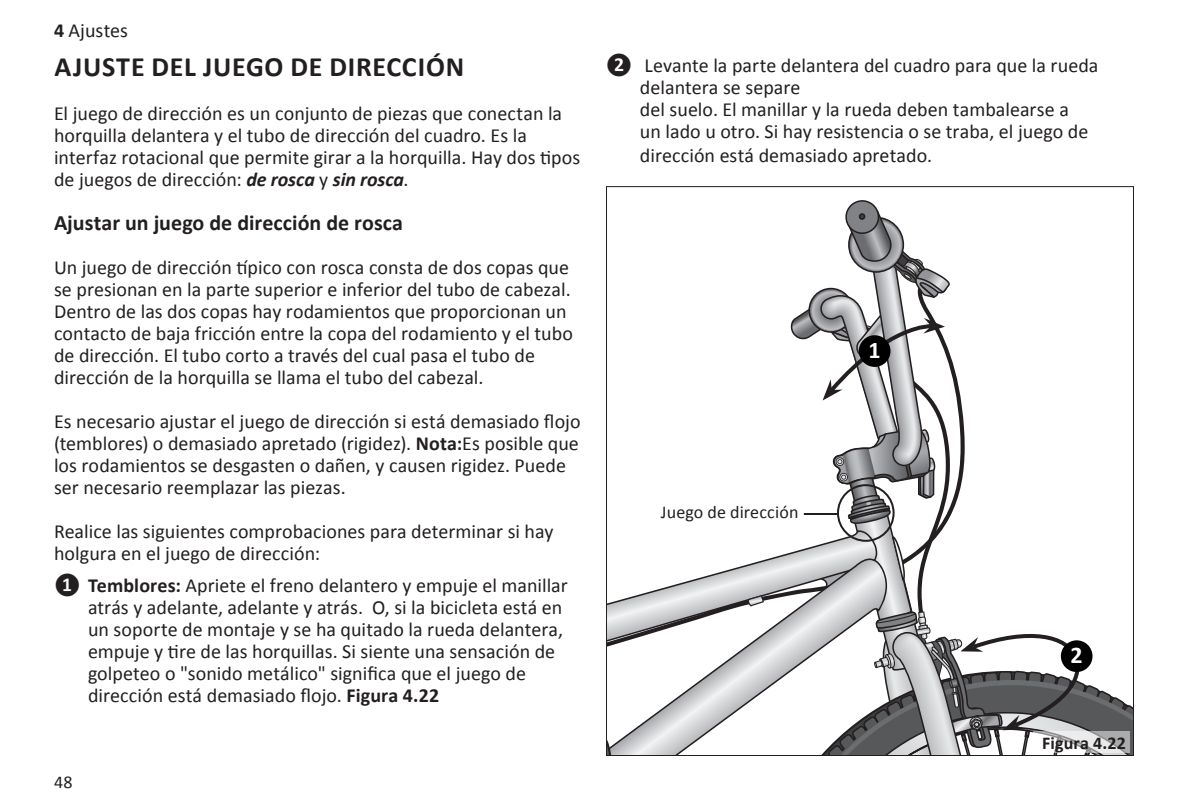
<style>
.page{position:relative;width:1188px;height:810px;background:#fff}
.page>*{position:absolute;margin:0;border:0;box-sizing:border-box;transform-origin:0 0}
.PC_Subhead{font:700 28px "Calibri";letter-spacing:.025em;color:#231f20}
.t1{font:700 24px "Calibri";color:#fff}
.PC_Subhead-2{font:700 22px "Calibri";color:#231f20}
.PC_Sub_Sub_Head{font:20px/22px "Calibri";letter-spacing:.005em;color:#231f20}
.PC_Indented_Text{font:20px/22px "Calibri";color:#231f20}
.PC_Body_Text{font:20px/22px "Calibri";letter-spacing:.005em;color:#231f20}
.PC_callouts{font:18px "Calibri";letter-spacing:.01em;color:#231f20}
.PC_callouts-2{font:700 18px "Calibri";letter-spacing:.01em;color:#231f20}
.s1{font-weight:700}
.s2{font-weight:700;font-style:italic}
</style>
<div class="page">
<svg style="left:606px;top:199px;width:528px;height:557px"></svg>
<div style="left:860px;top:336px;width:30px;height:30px;background:#000;border-radius:50%"></div>
<div style="left:859px;top:335px;width:32px;height:32px;border:2px solid #000;border-radius:50%"></div>
<div style="left:1062px;top:641px;width:30px;height:30px;background:#000;border-radius:50%"></div>
<div style="left:1061px;top:640px;width:32px;height:32px;border:2px solid #000;border-radius:50%"></div>
<p class="PC_Body_Text" style="left:54px;top:19px;width:76px"><span class="s1">4</span> Ajustes</p>
<p class="PC_Subhead" style="left:55px;top:49px;width:411px">AJUSTE DEL JUEGO DE DIRECCIÓN</p>
<p class="PC_Sub_Sub_Head" style="left:54px;top:102px;width:528px">El juego de dirección es un conjunto de piezas que conectan la horquilla delantera y el tubo de dirección del cuadro. Es la interfaz rotacional que permite girar a la horquilla. Hay dos tipos de juegos de dirección: <span class="s2">de rosca</span> y <span class="s2">sin rosca</span>.</p>
<p class="PC_Subhead-2" style="left:54px;top:209px;width:351px">Ajustar un juego de dirección de rosca</p>
<p class="PC_Body_Text" style="left:54px;top:256px;width:520px">Un juego de dirección típico con rosca consta de dos copas que se presionan en la parte superior e inferior del tubo de cabezal.<br>Dentro de las dos copas hay rodamientos que proporcionan un contacto de baja fricción entre la copa del rodamiento y el tubo de dirección. El tubo corto a través del cual pasa el tubo de dirección de la horquilla se llama el tubo del cabezal.</p>
<p class="PC_Sub_Sub_Head" style="left:54px;top:410px;width:528px">Es necesario ajustar el juego de dirección si está demasiado flojo (temblores) o demasiado apretado (rigidez). <span class="s1">Nota:</span>Es posible que los rodamientos se desgasten o dañen, y causen rigidez. Puede ser necesario reemplazar las piezas.</p>
<p class="PC_Sub_Sub_Head" style="left:54px;top:520px;width:501px">Realice las siguientes comprobaciones para determinar si hay holgura en el juego de dirección:</p>
<p class="PC_Indented_Text" style="left:88px;top:575px;width:481px;text-indent:-34px"><span class="s1">❶ Temblores:</span> Apriete el freno delantero y empuje el manillar atrás y adelante, adelante y atrás. O, si la bicicleta está en un soporte de montaje y se ha quitado la rueda delantera, empuje y tire de las horquillas. Si siente una sensación de golpeteo o "sonido metálico" significa que el juego de dirección está demasiado flojo. <span class="s1">Figura 4.22</span></p>
<p class="PC_callouts" style="left:54px;top:770px;width:20px">48</p>
<p class="PC_Indented_Text" style="left:640px;top:54px;width:460px;text-indent:-34px"><span class="s1">❷</span> Levante la parte delantera del cuadro para que la rueda delantera se separe<br>del suelo. El manillar y la rueda deben tambalearse a<br>un lado u otro. Si hay resistencia o se traba, el juego de</p>
<p class="PC_Indented_Text" style="left:640px;top:144px;width:294px">dirección está demasiado apretado.</p>
<p class="PC_callouts" style="left:661px;top:501px;width:139px">Juego de dirección</p>
<p class="t1" style="left:869px;top:335px;width:14px">1</p>
<p class="t1" style="left:1071px;top:640px;width:14px">2</p>
<p class="PC_callouts-2" style="left:1042px;top:731px;width:85px">Figura 4.22</p>
</div>
